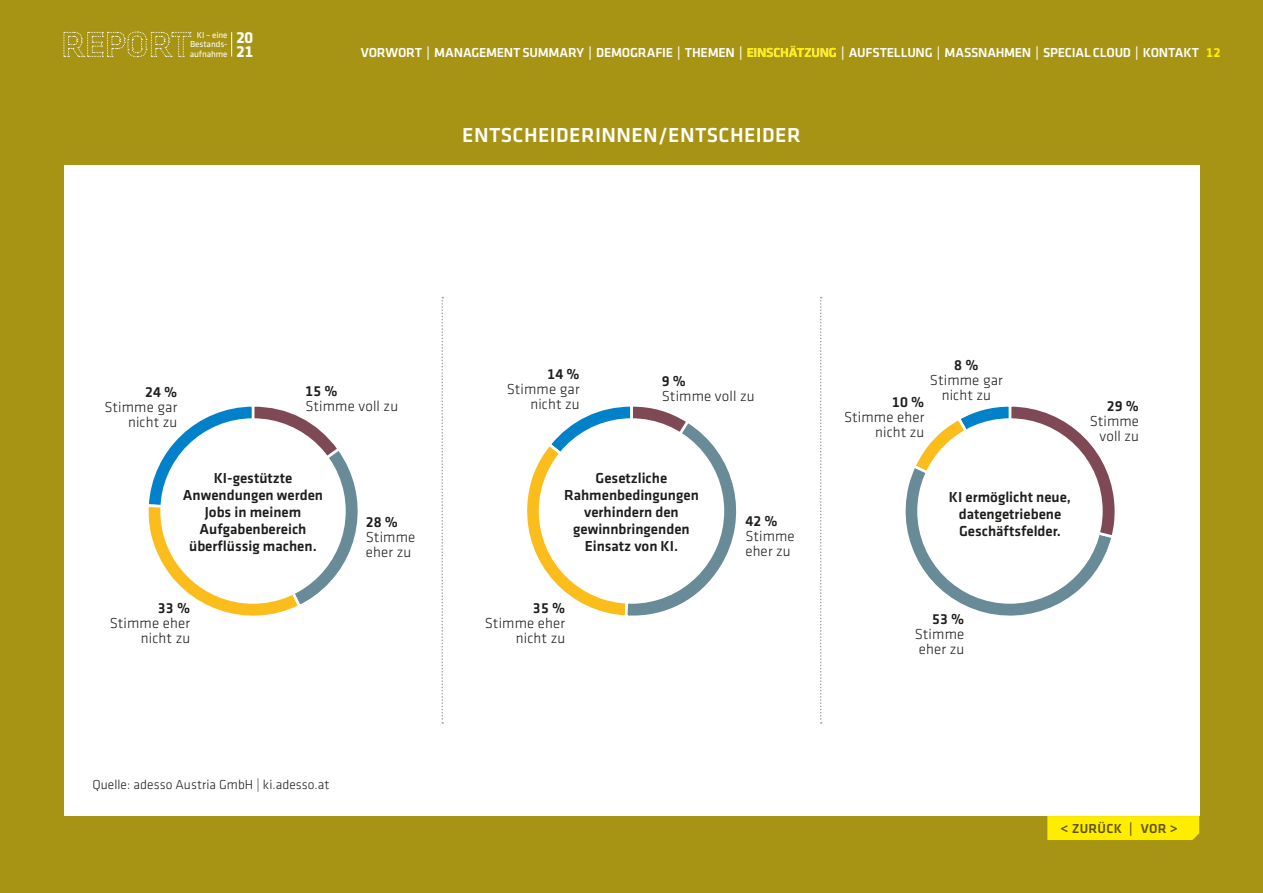
<style>
.page{position:relative;width:1263px;height:893px;background:#a79414}
.page>*{position:absolute;margin:0;border:0;box-sizing:border-box;transform-origin:0 0}
.S21_-_Head_Grafik_au{font:500 21px "Klavika";letter-spacing:.02em;color:#fff}
.t1{font:700 16.5px/13.8px "Klavika";color:#fff}
.t2{font:300 15px/15px "Klavika";letter-spacing:.01em;color:#1d1d1b;text-align:right}
.t3{font:500 15px/16.8px "Klavika";color:#1d1d1b;text-align:center}
.UC_Menü_on{font:500 13.5px "Klavika";letter-spacing:-.015em;color:#fff}
.t4{font:300 13.5px "Klavika";letter-spacing:.005em;color:#1d1d1b}
.Kopfzeile{font:500 13.5px "Klavika";letter-spacing:.02em;color:#5e5200}
.t5{font:9px/9.3px "Klavika";letter-spacing:-.01em;color:#fff;text-align:justify}
.s1{color:#ffed00}
.s2{font-weight:700;color:#ffed00}
.s3{font-weight:500}
.s4{font-weight:700}
</style>
<div class="page">
<div style="left:64px;top:166px;width:1135px;height:650px;background:#fff"></div>
<svg style="left:441px;top:297px;width:2px;height:427px"></svg>
<svg style="left:820px;top:297px;width:2px;height:427px"></svg>
<svg style="left:148px;top:406px;width:210px;height:210px"></svg>
<div style="left:160px;top:418px;width:186px;height:186px;background:#fff;border-radius:50%"></div>
<svg style="left:527px;top:406px;width:210px;height:210px"></svg>
<div style="left:539px;top:418px;width:185px;height:186px;background:#fff;border-radius:50%"></div>
<svg style="left:905px;top:406px;width:210px;height:210px"></svg>
<div style="left:917px;top:418px;width:186px;height:186px;background:#fff;border-radius:50%"></div>
<svg style="left:64px;top:31px;width:127px;height:26px"></svg>
<svg style="left:231px;top:32px;width:1px;height:25px"></svg>
<div style="left:1047px;top:816px;width:152px;height:24px;background:#ffed00"></div>
<p class="t5" style="left:190px;top:31px;width:39px;text-indent:7px">KI – eine Bestands&shy;aufnahme</p>
<p class="t1" style="left:236px;top:31px;width:19px">20<br>21</p>
<p class="UC_Menü_on" style="left:361px;top:45px;width:861px">VORWORT | MANAGEMENT SUMMARY | DEMOGRAFIE | THEMEN | <span class="s1">EINSCHÄTZUNG</span> | AUFSTELLUNG | MASSNAHMEN | SPECIAL CLOUD | KONTAKT <span class="s2">12</span></p>
<p class="S21_-_Head_Grafik_au" style="left:462px;top:124px;width:340px">ENTSCHEIDERINNEN/ENTSCHEIDER</p>
<p class="t2" style="left:104px;top:385px;width:74px"><span class="s3">24 %<br></span>Stimme gar nicht zu</p>
<p class="t2" style="left:305px;top:384px;width:94px;text-align:left"><span class="s3">15 %<br></span>Stimme voll zu</p>
<p class="t2" style="left:507px;top:367px;width:74px"><span class="s3">14 %<br></span>Stimme gar nicht zu</p>
<p class="t2" style="left:662px;top:374px;width:94px;text-align:left"><span class="s3">9 %<br></span>Stimme voll zu</p>
<p class="t2" style="left:930px;top:358px;width:74px;text-align:center"><span class="s3">8 %<br></span>Stimme gar nicht zu</p>
<p class="t2" style="left:844px;top:395px;width:82px"><span class="s3">10 %<br></span>Stimme eher nicht zu</p>
<p class="t2" style="left:1090px;top:399px;width:51px"><span class="s3">29 %<br></span>Stimme voll zu</p>
<p class="t3" style="left:183px;top:470px;width:142px">KI-gestützte<br>Anwendungen werden<br>Jobs in meinem<br>Aufgabenbereich überflüssig machen.</p>
<p class="t2" style="left:110px;top:600px;width:82px"><span class="s3">33 %<br></span>Stimme eher nicht zu</p>
<p class="t2" style="left:366px;top:514px;width:51px;text-align:left"><span class="s3">28 %<br></span>Stimme eher zu</p>
<p class="t4" style="left:92px;top:777px;width:239px">Quelle: adesso Austria GmbH | ki.adesso.at</p>
<p class="t3" style="left:564px;top:470px;width:136px">Gesetzliche<br>Rahmenbedingungen verhindern den gewinnbringenden<br>Einsatz von KI.</p>
<p class="t2" style="left:485px;top:600px;width:82px"><span class="s3">35 %<br></span>Stimme eher nicht zu</p>
<p class="t2" style="left:745px;top:514px;width:51px;text-align:left"><span class="s3">42 %<br></span>Stimme eher zu</p>
<p class="t3" style="left:949px;top:489px;width:124px">KI ermöglicht neue, datengetriebene<br>Geschäftsfelder.</p>
<p class="t2" style="left:915px;top:611px;width:51px;text-align:justify;text-indent:17px"><span class="s3">53 % </span>Stimme eher zu</p>
<p class="Kopfzeile" style="left:1061px;top:821px;width:73px"><span class="s4">&lt;</span> ZURÜCK |</p>
<p class="Kopfzeile" style="left:1141px;top:821px;width:38px">VOR <span class="s4">&gt;</span></p>
</div>
